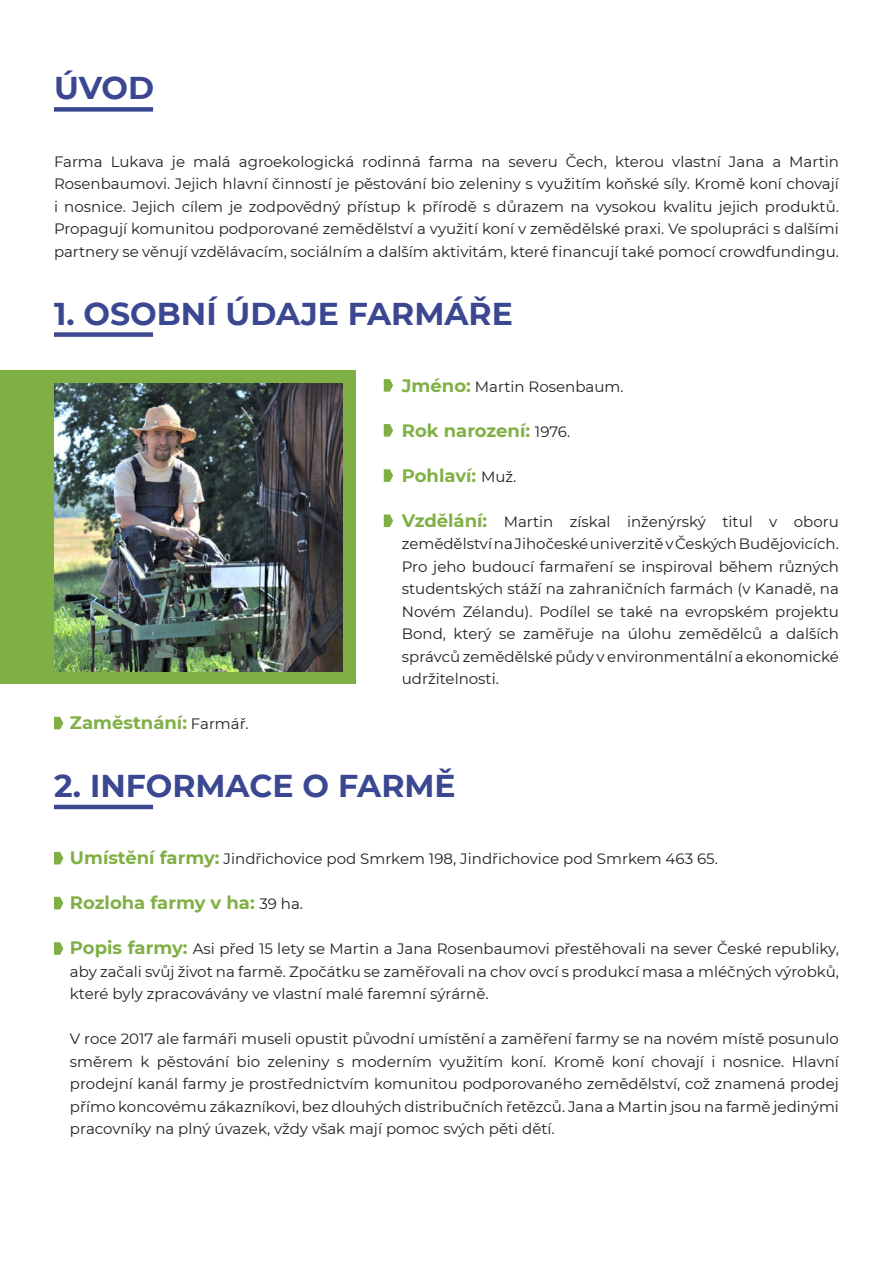
<style>
.page{position:relative;width:893px;height:1263px;background:#fff}
.page>*{position:absolute;margin:0;border:0;box-sizing:border-box;transform-origin:0 0}
.t1{font:700 31.5px "Montserrat";color:#3b4791}
.t2{font:700 18px "Montserrat";color:#80b045}
.t3{font:15px/22.5px "Montserrat";color:#231f20;text-align:justify}
.s1{font-weight:700;font-size:18px;color:#80b045}
.s2{font-weight:400;font-size:15px;color:#231f20}
</style>
<div class="page">
<div style="left:0;top:370px;width:355px;height:314px;background:#80b045"></div>
<div style="left:54px;top:107px;width:99px;height:5px;background:#3b4791"></div>
<div style="left:54px;top:332px;width:99px;height:5px;background:#3b4791"></div>
<hr style="left:54px;top:805px;width:99px;height:4px;background:#3b4791">
<img style="left:54px;top:383px;width:288px;height:288px">
<svg style="left:384px;top:379px;width:9px;height:13px"></svg>
<svg style="left:54px;top:852px;width:9px;height:12px"></svg>
<svg style="left:384px;top:424px;width:9px;height:13px"></svg>
<svg style="left:54px;top:897px;width:9px;height:12px"></svg>
<svg style="left:384px;top:469px;width:9px;height:13px"></svg>
<svg style="left:54px;top:942px;width:9px;height:13px"></svg>
<svg style="left:54px;top:717px;width:9px;height:12px"></svg>
<svg style="left:384px;top:514px;width:9px;height:13px"></svg>
<p class="t1" style="left:54px;top:65px;width:102px">ÚVOD</p>
<p class="t3" style="left:54px;top:149px;width:786px">Farma Lukava je malá agroekologická rodinná farma na severu Čech, kterou vlastní Jana a Martin Rosenbaumovi. Jejich hlavní činností je pěstování bio zeleniny s využitím koňské síly. Kromě koní chovají i nosnice. Jejich cílem je zodpovědný přístup k přírodě s důrazem na vysokou kvalitu jejich produktů.<br>Propagují komunitou podporované zemědělství a využití koní v zemědělské praxi. Ve spolupráci s dalšími partnery se věnují vzdělávacím, sociálním a dalším aktivitám, které financují také pomocí crowdfundingu.</p>
<p class="t1" style="left:54px;top:291px;width:460px">1. OSOBNÍ ÚDAJE FARMÁŘE</p>
<p class="t3" style="left:402px;top:374px;width:223px"><span class="s1">Jméno:</span> Martin Rosenbaum.</p>
<p class="t2" style="left:402px;top:417px;width:170px">Rok narození: <span class="s2">1976.</span></p>
<p class="t2" style="left:402px;top:462px;width:116px">Pohlaví: <span class="s2">Muž.</span></p>
<p class="t2" style="left:70px;top:710px;width:180px">Zaměstnání: <span class="s2">Farmář.</span></p>
<p class="t3" style="left:402px;top:509px;width:439px"><span class="s1">Vzdělání:</span> Martin získal inženýrský titul v oboru zemědělství na Jihočeské univerzitě v Českých Budějovicích.<br>Pro jeho budoucí farmaření se inspiroval během různých studentských stáží na zahraničních farmách (v Kanadě, na Novém Zélandu). Podílel se také na evropském projektu Bond, který se zaměřuje na úlohu zemědělců a dalších správců zemědělské půdy v environmentální a ekonomické udržitelnosti.</p>
<p class="t1" style="left:54px;top:763px;width:403px">2. INFORMACE O FARMĚ</p>
<p class="t3" style="left:70px;top:847px;width:649px"><span class="s1">Umístění farmy:</span> Jindřichovice pod Smrkem 198, Jindřichovice pod Smrkem 463 65.</p>
<p class="t2" style="left:70px;top:890px;width:235px">Rozloha farmy v ha: <span class="s2">39 ha.</span></p>
<p class="t3" style="left:70px;top:937px;width:770px"><span class="s1">Popis farmy:</span> Asi před 15 lety se Martin a Jana Rosenbaumovi přestěhovali na sever České republiky, aby začali svůj život na farmě. Zpočátku se zaměřovali na chov ovcí s produkcí masa a mléčných výrobků, které byly zpracovávány ve vlastní malé faremní sýrárně.</p>
<p class="t3" style="left:70px;top:1027px;width:770px">V roce 2017 ale farmáři museli opustit původní umístění a zaměření farmy se na novém místě posunulo směrem k pěstování bio zeleniny s moderním využitím koní. Kromě koní chovají i nosnice. Hlavní prodejní kanál farmy je prostřednictvím komunitou podporovaného zemědělství, což znamená prodej přímo koncovému zákazníkovi, bez dlouhých distribučních řetězců. Jana a Martin jsou na farmě jedinými pracovníky na plný úvazek, vždy však mají pomoc svých pěti dětí.</p>
</div>
